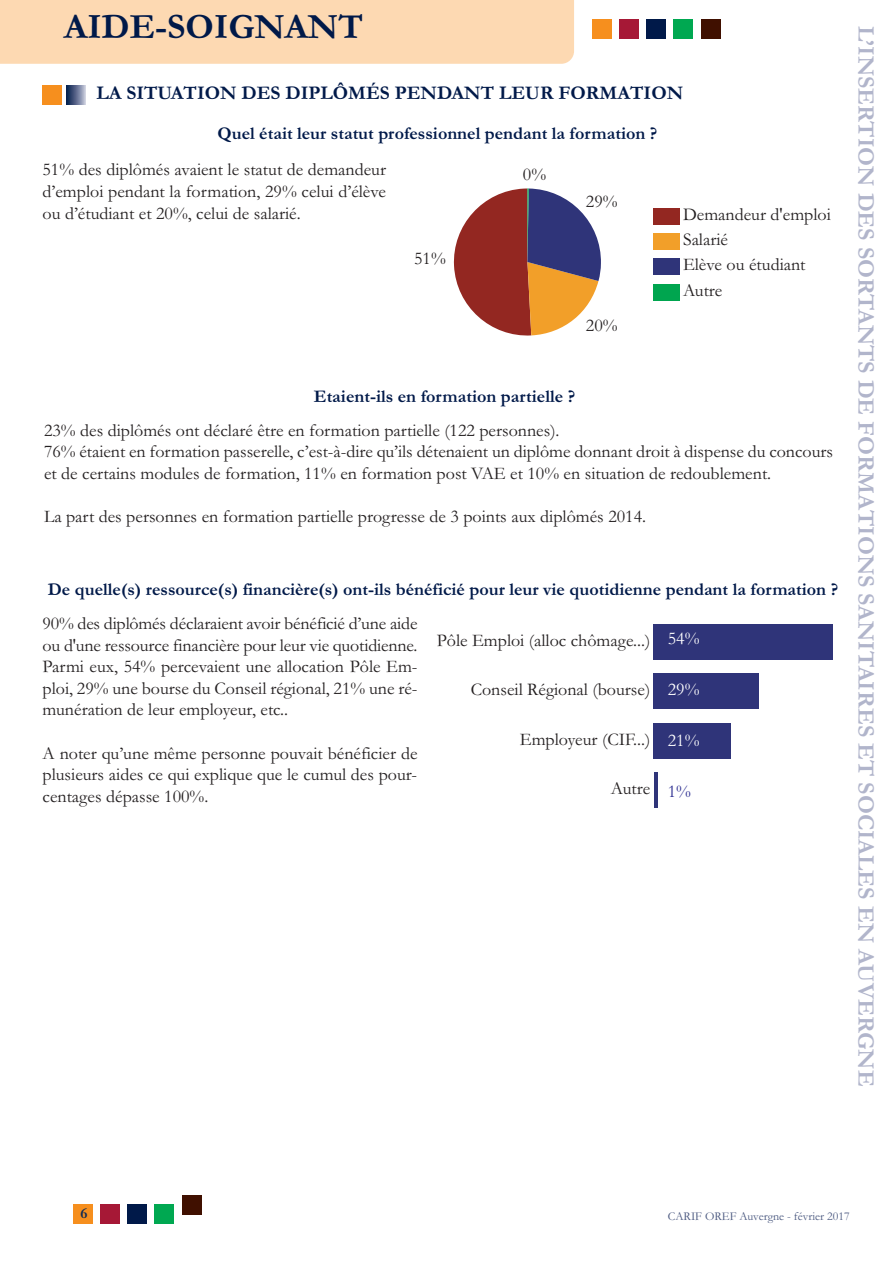
<style>
.page{position:relative;width:893px;height:1263px;background:#fff}
.page>*{position:absolute;margin:0;border:0;box-sizing:border-box;transform-origin:0 0}
.t1{font:700 36px "Garamond";color:#001949}
.t2{font:700 24px "Garamond";color:#b1b5cb}
.t3{font:700 19.5px "Garamond";color:#001949}
.t4{font:18px/21.6px "Garamond";color:#231f20;text-align:justify}
.t5{font:700 18px "Garamond";color:#001949}
.t6{font:18px "Garamond";color:#fff}
.t7{font:18px "Garamond";color:#2e3092}
.t8{font:700 15px "Garamond";color:#0d2955}
.t9{font:12px "Garamond";color:#4b5980}
.s1{color:#fff}
</style>
<div class="page">
<div style="left:0;top:0;width:574px;height:64px;background:#fdd9b2"></div>
<div style="left:592px;top:20px;width:20px;height:19px;background:#f68f1e"></div>
<div style="left:619px;top:20px;width:20px;height:19px;background:#a61836"></div>
<div style="left:646px;top:20px;width:20px;height:19px;background:#001949"></div>
<div style="left:673px;top:20px;width:20px;height:19px;background:#00a851"></div>
<div style="left:701px;top:19px;width:19px;height:20px;background:#401000"></div>
<div style="left:74px;top:1204px;width:19px;height:19px;background:#f68f1e"></div>
<div style="left:101px;top:1204px;width:19px;height:19px;background:#a61836"></div>
<div style="left:128px;top:1204px;width:19px;height:19px;background:#001949"></div>
<div style="left:155px;top:1204px;width:19px;height:19px;background:#00a851"></div>
<div style="left:182px;top:1195px;width:19px;height:19px;background:#401000"></div>
<div style="left:43px;top:85px;width:19px;height:19px;background:#f68f1e"></div>
<div style="left:66px;top:85px;width:20px;height:19px;background:linear-gradient(to right,#001444,#bbbdd2)"></div>
<div style="left:654px;top:208px;width:26px;height:17px;background:#932721"></div>
<div style="left:654px;top:233px;width:26px;height:17px;background:#f29f29"></div>
<div style="left:654px;top:258px;width:26px;height:17px;background:#2f3479"></div>
<div style="left:654px;top:284px;width:26px;height:16px;background:#00a54f"></div>
<svg style="left:453px;top:188px;width:148px;height:148px"></svg>
<div style="left:654px;top:624px;width:178px;height:36px;background:#2f3479"></div>
<div style="left:654px;top:673px;width:105px;height:36px;background:#2f3479"></div>
<div style="left:654px;top:723px;width:77px;height:36px;background:#2f3479"></div>
<hr style="left:654px;top:772px;width:4px;height:36px;background:#2f3479">
<h1 class="t1" style="left:64px;top:5px;width:301px">AIDE-SOIGNANT</h1>
<p class="t3" style="left:97px;top:81px;width:588px">LA SITUATION DES DIPLÔMÉS PENDANT LEUR FORMATION</p>
<p class="t5" style="left:217px;top:123px;width:441px">Quel était leur statut professionnel pendant la formation ?</p>
<p class="t4" style="left:43px;top:158px;width:345px">51% des diplômés avaient le statut de demandeur d’emploi pendant la formation, 29% celui d’élève ou d’étudiant et 20%, celui de salarié.</p>
<p class="t4" style="left:523px;top:163px;width:25px">0%</p>
<p class="t4" style="left:586px;top:190px;width:33px">29%</p>
<p class="t4" style="left:414px;top:247px;width:33px">51%</p>
<p class="t4" style="left:586px;top:314px;width:33px">20%</p>
<p class="t4" style="left:683px;top:201px;width:149px;line-height:25.2px;text-align:left">Demandeur d'emploi<br>Salarié<br>Elève ou étudiant<br>Autre</p>
<p class="t5" style="left:314px;top:385px;width:263px">Etaient-ils en formation partielle ?</p>
<p class="t4" style="left:44px;top:419px;width:790px;text-align:left">23% des diplômés ont déclaré être en formation partielle (122 personnes).<br>76% étaient en formation passerelle, c’est-à-dire qu’ils détenaient un diplôme donnant droit à dispense du concours et de certains modules de formation, 11% en formation post VAE et 10% en situation de redoublement.</p>
<p class="t4" style="left:44px;top:505px;width:603px">La part des personnes en formation partielle progresse de 3 points aux diplômés 2014.</p>
<p class="t5" style="left:48px;top:578px;width:792px">De quelle(s) ressource(s) financière(s) ont-ils bénéficié pour leur vie quotidienne pendant la formation ?</p>
<p class="t4" style="left:43px;top:612px;width:377px">90% des diplômés déclaraient avoir bénéficié d’une aide ou d'une ressource financière pour leur vie quotidienne.<br>Parmi eux, 54% percevaient une allocation Pôle Em&shy;ploi, 29% une bourse du Conseil régional, 21% une ré&shy;munération de leur employeur, etc..</p>
<p class="t4" style="left:43px;top:741px;width:376px">A noter qu’une même personne pouvait bénéficier de plusieurs aides ce qui explique que le cumul des pour&shy;centages dépasse 100%.</p>
<p class="t4" style="left:437px;top:629px;width:264px">Pôle Emploi (alloc chômage...) <span class="s1">54%</span></p>
<p class="t6" style="left:668px;top:678px;width:33px">29%</p>
<p class="t6" style="left:668px;top:729px;width:33px">21%</p>
<p class="t7" style="left:668px;top:780px;width:25px">1%</p>
<p class="t4" style="left:471px;top:678px;width:181px">Conseil Régional (bourse)</p>
<p class="t4" style="left:520px;top:728px;width:132px">Employeur (CIF...)</p>
<p class="t4" style="left:611px;top:777px;width:41px">Autre</p>
<h2 class="t2" style="left:881px;top:26px;width:1062px;rotate:90deg">L’INSERTION DES SORTANTS DE FORMATIONS SANITAIRES ET SOCIALES EN AUVERGNE</h2>
<p class="t8" style="left:80px;top:1204px;width:9px">6</p>
<p class="t9" style="left:668px;top:1208px;width:183px">CARIF OREF Auvergne - février 2017</p>
</div>
